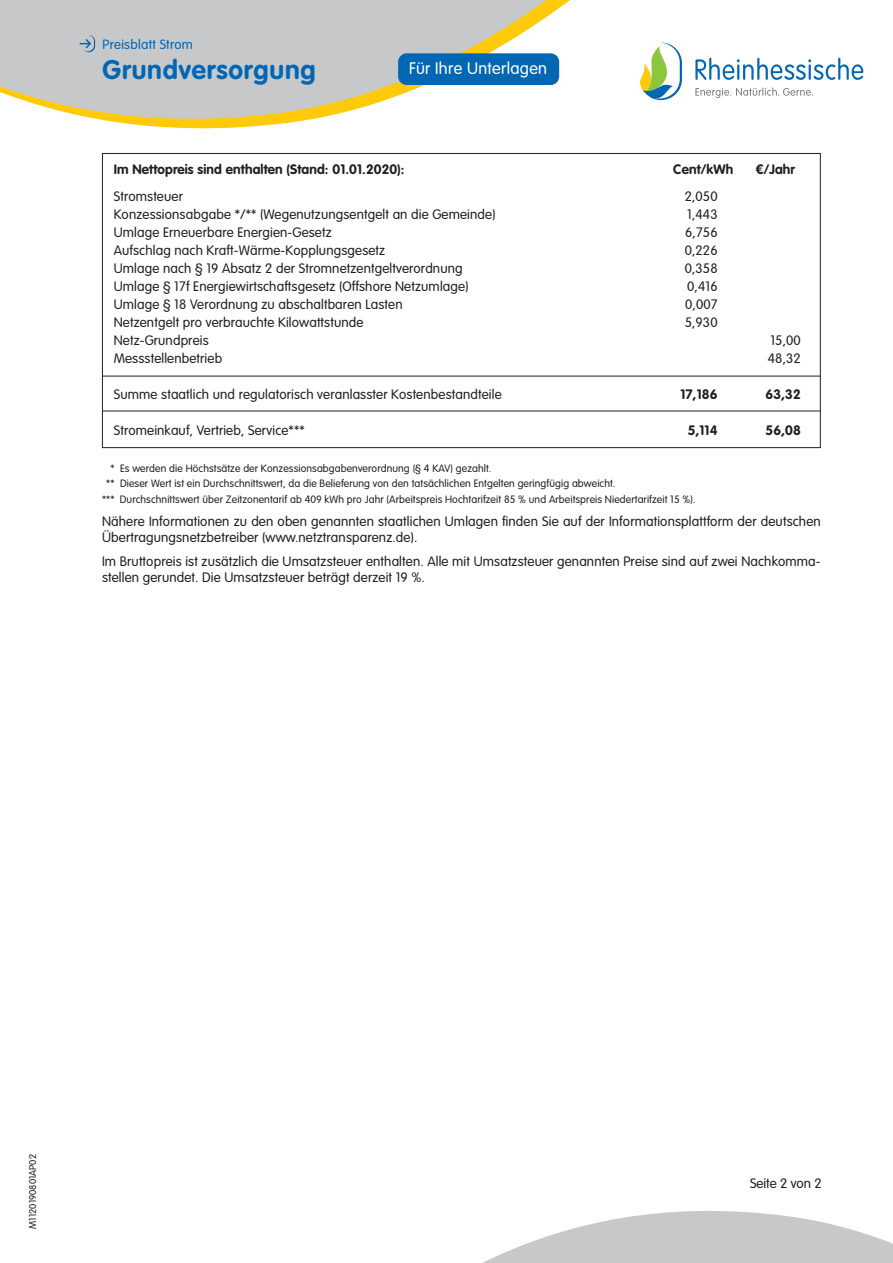
<style>
.page{position:relative;width:893px;height:1263px;background:#fff}
.page>*{position:absolute;margin:0;border:0;box-sizing:border-box;transform-origin:0 0}
.t1{font:700 26.55px "VAG Rounded LT";letter-spacing:.03em;color:#0166b3}
.t2{font:300 16.5px "VAG Rounded LT";letter-spacing:.02em;color:#fff}
.t3{font:300 13.5px/16.5px "VAG Rounded LT";letter-spacing:.01em;color:#231f20}
.t4{font:700 13.5px "VAG Rounded LT";letter-spacing:.01em;color:#231f20}
.t5{font:300 13.2px "VAG Rounded LT";letter-spacing:.02em;color:#0166b3}
.t6{font:300 10.5px "VAG Rounded LT";letter-spacing:.01em;color:#231f20}
.t7{font:300 9.75px "VAG Rounded LT";color:#231f20}
</style>
<div class="page">
<svg style="left:0;top:0;width:864px;height:182px"></svg>
<svg style="left:80px;top:35px;width:15px;height:17px"></svg>
<svg style="left:482px;top:1211px;width:411px;height:52px;fill:#c7c8ca"></svg>
<svg style="left:640px;top:43px;width:42px;height:57px"></svg>
<svg style="left:695px;top:58px;width:168px;height:22px"></svg>
<svg style="left:695px;top:87px;width:118px;height:11px"></svg>
<div style="left:398px;top:53px;width:161px;height:32px;background:#0166b3;border-radius:9px"></div>
<hr style="left:102px;top:376px;width:719px;height:1px;background:#231f20">
<hr style="left:102px;top:411px;width:719px;height:1px;background:#231f20">
<p class="t5" style="left:103px;top:37px;width:92px">Preisblatt Strom</p>
<h1 class="t1" style="left:103px;top:55px;width:215px">Grundversorgung</h1>
<p class="t2" style="left:409px;top:59px;width:140px">Für Ihre Unterlagen</p>
<p class="t4" style="left:114px;top:161px;width:292px">Im Nettopreis sind enthalten (Stand: 01.01.2020):</p>
<p class="t4" style="left:673px;top:161px;width:61px">Cent/kWh</p>
<p class="t4" style="left:756px;top:161px;width:41px">€/Jahr</p>
<p class="t3" style="left:114px;top:188px;width:71px">Stromsteuer</p>
<p class="t3" style="left:685px;top:188px;width:34px">2,050</p>
<p class="t3" style="left:114px;top:206px;width:383px">Konzessionsabgabe */** (Wegenutzungsentgelt an die Gemeinde)</p>
<p class="t3" style="left:687px;top:206px;width:32px">1,443</p>
<p class="t3" style="left:114px;top:224px;width:219px">Umlage Erneuerbare Energien-Gesetz</p>
<p class="t3" style="left:685px;top:224px;width:34px">6,756</p>
<p class="t3" style="left:114px;top:242px;width:273px">Aufschlag nach Kraft-Wärme-Kopplungsgesetz</p>
<p class="t3" style="left:685px;top:242px;width:34px">0,226</p>
<p class="t3" style="left:114px;top:260px;width:350px">Umlage nach § 19 Absatz 2 der Stromnetzentgeltverordnung</p>
<p class="t3" style="left:685px;top:260px;width:34px">0,358</p>
<p class="t3" style="left:114px;top:278px;width:356px">Umlage § 17f Energiewirtschaftsgesetz (Offshore Netzumlage)</p>
<p class="t3" style="left:687px;top:278px;width:32px">0,416</p>
<p class="t3" style="left:114px;top:296px;width:290px">Umlage § 18 Verordnung zu abschaltbaren Lasten</p>
<p class="t3" style="left:685px;top:296px;width:34px">0,007</p>
<p class="t3" style="left:114px;top:314px;width:251px">Netzentgelt pro verbrauchte Kilowattstunde</p>
<p class="t3" style="left:685px;top:314px;width:34px">5,930</p>
<p class="t3" style="left:114px;top:332px;width:96px">Netz-Grundpreis</p>
<p class="t3" style="left:770px;top:332px;width:32px">15,00</p>
<p class="t3" style="left:114px;top:350px;width:110px">Messstellenbetrieb</p>
<p class="t3" style="left:768px;top:350px;width:34px">48,32</p>
<p class="t3" style="left:114px;top:386px;width:389px">Summe staatlich und regulatorisch veranlasster Kostenbestandteile</p>
<p class="t4" style="left:680px;top:386px;width:39px">17,186</p>
<p class="t4" style="left:766px;top:386px;width:37px">63,32</p>
<p class="t3" style="left:114px;top:422px;width:192px">Stromeinkauf, Vertrieb, Service***</p>
<p class="t4" style="left:688px;top:422px;width:31px">5,114</p>
<p class="t4" style="left:766px;top:422px;width:37px">56,08</p>
<p class="t6" style="left:110px;top:463px;width:383px">* Es werden die Höchstsätze der Konzessionsabgabenverordnung (§ 4 KAV) gezahlt.</p>
<p class="t6" style="left:106px;top:478px;width:511px">** Dieser Wert ist ein Durchschnittswert, da die Belieferung von den tatsächlichen Entgelten geringfügig abweicht.</p>
<p class="t6" style="left:102px;top:493px;width:595px">*** Durchschnittswert über Zeitzonentarif ab 409 kWh pro Jahr (Arbeitspreis Hochtarifzeit 85 % und Arbeitspreis Niedertarifzeit 15 %).</p>
<p class="t3" style="left:102px;top:513px;width:720px">Nähere Informationen zu den oben genannten staatlichen Umlagen finden Sie auf der Informationsplattform der deutschen<br>Übertragungsnetzbetreiber (www.netztransparenz.de).</p>
<p class="t3" style="left:102px;top:553px;width:720px">Im Bruttopreis ist zusätzlich die Umsatzsteuer enthalten. Alle mit Umsatzsteuer genannten Preise sind auf zwei Nachkomma&shy;stellen gerundet. Die Umsatzsteuer beträgt derzeit 19 %.</p>
<p class="t7" style="left:27px;top:1229px;width:76px;rotate:-90deg">M1120190801AP02</p>
<p class="t3" style="left:750px;top:1176px;width:73px">Seite 2 von 2</p>
</div>
